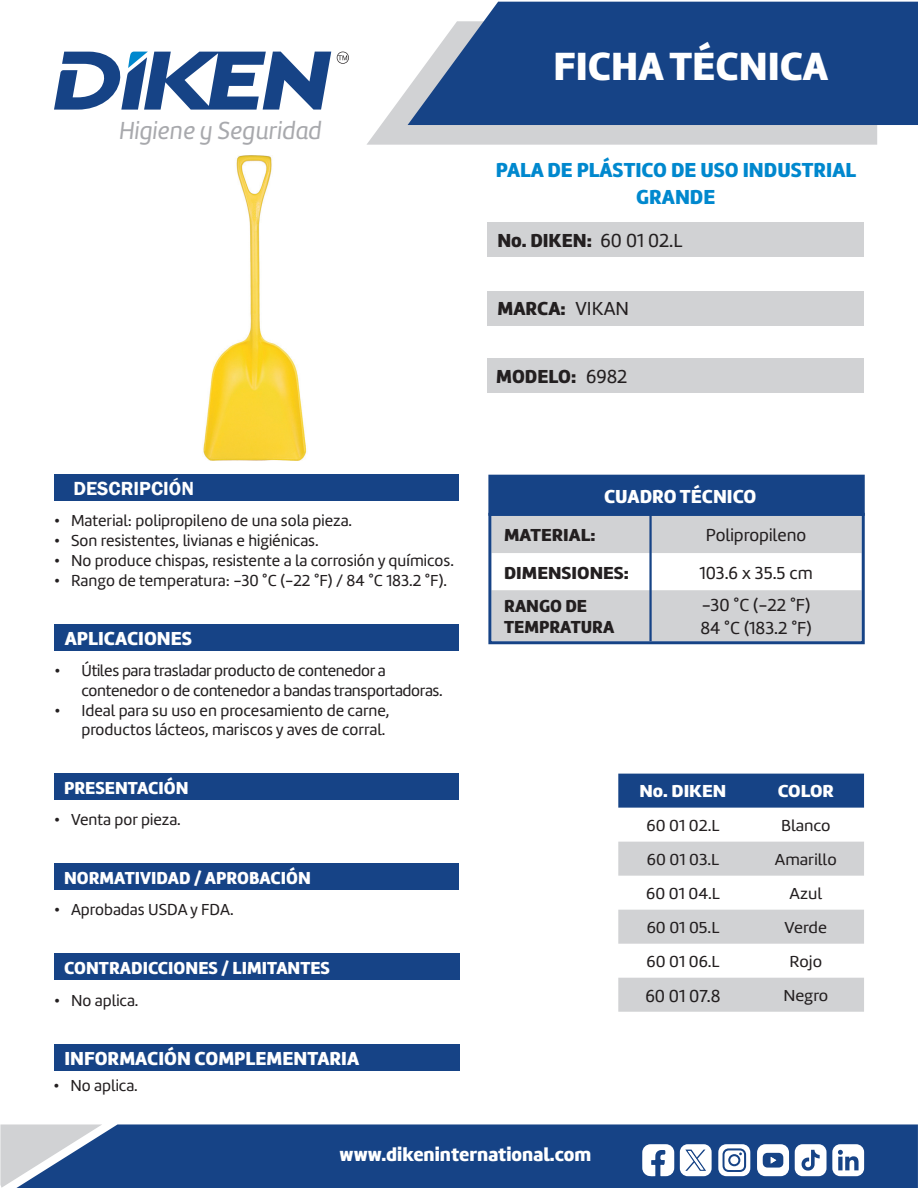
<style>
.page{position:relative;width:918px;height:1188px;background:#fff}
.page>*{position:absolute;margin:0;border:0;box-sizing:border-box;transform-origin:0 0}
.t1{font:40.8px "Amelia Basic Black";color:#fff}
.t2{font:25.5px "Amelia Basic Italic";color:#a8a9ad}
.TÍTULO{font:21px/27px "Amelia Basic Black";color:#0088ce;text-align:center}
.t3{font:19.5px "Amelia Basic Black";color:#fff}
.t4{font:19.5px "Amelia Basic Black";color:#231f20}
.t5{font:600 19.5px "Franklin Gothic";color:#fff}
.t6{font:18px "Amelia Basic Black";color:#fff}
.t7{font:18px/22.4px "Amelia Basic";color:#231f20}
.t8{font:18px "Amelia Basic Black";color:#231f20;scale:1.05 1}
.t9{font:18px/21.6px "Amelia Basic Black";color:#231f20}
.t10{font:18px "Amelia Basic Black";color:#fff;scale:1.05 1}
.t11{font:16.5px/19.8px "Amelia Basic";color:#231f20;text-align:right}
.t12{font:16.5px/19.8px "Amelia Basic";letter-spacing:-.02em;color:#231f20}
.t13{font:16.5px "Amelia Basic";color:#231f20;scale:1.05 1}
.s1{font-family:"Amelia Basic"}
</style>
<div class="page">
<div style="left:102px;top:1124px;width:816px;height:64px;background:#164386"></div>
<svg style="left:0;top:1124px;width:102px;height:64px;background:#95a6be"></svg>
<svg style="left:367px;top:88px;width:510px;height:57px;background:#d5d6d8"></svg>
<svg style="left:408px;top:2px;width:510px;height:123px;background:#2b5490"></svg>
<svg style="left:54px;top:51px;width:277px;height:59px"></svg>
<svg style="left:337px;top:52px;width:12px;height:12px"></svg>
<svg style="left:680px;top:1144px;width:32px;height:32px"></svg>
<svg style="left:642px;top:1144px;width:32px;height:32px"></svg>
<svg style="left:718px;top:1144px;width:32px;height:32px"></svg>
<div style="left:730px;top:1156px;width:8px;height:8px;background:#fff;border-radius:50%"></div>
<svg style="left:757px;top:1144px;width:32px;height:32px"></svg>
<svg style="left:795px;top:1144px;width:69px;height:32px"></svg>
<div style="left:488px;top:223px;width:376px;height:34px;background:#d1d2d4"></div>
<div style="left:488px;top:291px;width:376px;height:34px;background:#d1d2d4"></div>
<div style="left:488px;top:359px;width:376px;height:34px;background:#d1d2d4"></div>
<div style="left:618px;top:774px;width:246px;height:34px;background:#164386"></div>
<svg style="left:618px;top:842px;width:246px;height:170px"></svg>
<div style="left:54px;top:864px;width:405px;height:26px;background:#164386"></div>
<div style="left:54px;top:774px;width:405px;height:26px;background:#164386"></div>
<div style="left:54px;top:624px;width:405px;height:27px;background:#164386"></div>
<div style="left:54px;top:475px;width:405px;height:26px;background:#164386"></div>
<div style="left:54px;top:954px;width:405px;height:26px;background:#164386"></div>
<svg style="left:492px;top:517px;width:369px;height:123px"></svg>
<div style="left:488px;top:513px;width:377px;height:131px;border:3px solid #164386"></div>
<div style="left:490px;top:476px;width:373px;height:38px;background:#164386"></div>
<div style="left:488px;top:475px;width:377px;height:41px;border:3px solid #164386"></div>
<hr style="left:649px;top:513px;width:3px;height:128px;background:#164386">
<div style="left:54px;top:1044px;width:405px;height:26px;background:#164386"></div>
<img style="left:203px;top:155px;width:104px;height:305px">
<h2 class="t2" style="left:119px;top:116px;width:204px">Higiene y Seguridad</h2>
<p class="t5" style="left:74px;top:476px;width:122px">DESCRIPCIÓN</p>
<p class="t11" style="left:54px;top:511px;width:300px">• Material: polipropileno de una sola pieza.</p>
<p class="t11" style="left:54px;top:531px;width:266px">• Son resistentes, livianas e higiénicas.</p>
<p class="t11" style="left:54px;top:551px;width:401px">• No produce chispas, resistente a la corrosión y químicos.</p>
<p class="t11" style="left:54px;top:571px;width:395px">• Rango de temperatura: -30 °C (-22 °F) / 84 °C 183.2 °F).</p>
<p class="t3" style="left:65px;top:626px;width:129px">APLICACIONES</p>
<p class="t12" style="left:81px;top:661px;width:363px;text-indent:-27px">• Útiles para trasladar producto de contenedor a contenedor o de contenedor a bandas transportadoras.</p>
<p class="t11" style="left:54px;top:700px;width:337px">• Ideal para su uso en procesamiento de carne, productos lácteos, mariscos y aves de corral.</p>
<p class="t6" style="left:64px;top:777px;width:126px">PRESENTACIÓN</p>
<p class="t11" style="left:54px;top:810px;width:128px">• Venta por pieza.</p>
<p class="t6" style="left:64px;top:867px;width:248px">NORMATIVIDAD / APROBACIÓN</p>
<p class="t11" style="left:54px;top:900px;width:181px">• Aprobadas USDA y FDA.</p>
<p class="t6" style="left:64px;top:957px;width:267px">CONTRADICCIONES / LIMITANTES</p>
<p class="t11" style="left:54px;top:990px;width:86px">• No aplica.</p>
<p class="t3" style="left:64px;top:1046px;width:296px">INFORMACIÓN COMPLEMENTARIA</p>
<p class="t11" style="left:54px;top:1076px;width:86px">• No aplica.</p>
<h1 class="t1" style="left:553px;top:41px;width:276px">FICHA TÉCNICA</h1>
<p class="TÍTULO" style="left:496px;top:157px;width:362px">PALA DE PLÁSTICO DE USO INDUSTRIAL<br>GRANDE</p>
<p class="t4" style="left:497px;top:229px;width:187px">No. DIKEN: <span class="s1">60 01 02.L</span></p>
<p class="t4" style="left:497px;top:297px;width:133px">MARCA: <span class="s1">VIKAN</span></p>
<p class="t4" style="left:496px;top:365px;width:133px">MODELO: <span class="s1">6982</span></p>
<p class="t3" style="left:604px;top:484px;width:154px">CUADRO TÉCNICO</p>
<p class="t8" style="left:504px;top:524px;width:88px">MATERIAL:</p>
<p class="t7" style="left:706px;top:524px;width:102px">Polipropileno</p>
<p class="t8" style="left:504px;top:562px;width:120px">DIMENSIONES:</p>
<p class="t7" style="left:699px;top:561px;width:115px">103.6 x 35.5 cm</p>
<p class="t9" style="left:504px;top:595px;width:112px">RANGO DE<br>TEMPRATURA</p>
<p class="t7" style="left:700px;top:594px;width:113px">-30 °C (-22 °F)<br>84 °C (183.2 °F)</p>
<p class="t10" style="left:640px;top:781px;width:84px">No. DIKEN</p>
<p class="t10" style="left:778px;top:781px;width:55px">COLOR</p>
<p class="t13" style="left:647px;top:816px;width:71px">60 01 02.L</p>
<p class="t13" style="left:781px;top:816px;width:49px">Blanco</p>
<p class="t13" style="left:647px;top:850px;width:71px">60 01 03.L</p>
<p class="t13" style="left:775px;top:850px;width:60px">Amarillo</p>
<p class="t13" style="left:646px;top:884px;width:72px">60 01 04.L</p>
<p class="t13" style="left:790px;top:884px;width:32px">Azul</p>
<p class="t13" style="left:647px;top:918px;width:71px">60 01 05.L</p>
<p class="t13" style="left:785px;top:918px;width:42px">Verde</p>
<p class="t13" style="left:647px;top:952px;width:71px">60 01 06.L</p>
<p class="t13" style="left:790px;top:952px;width:32px">Rojo</p>
<p class="t7" style="left:645px;top:984px;width:77px">60 01 07.8</p>
<p class="t13" style="left:783px;top:986px;width:44px">Negro</p>
<p class="t3" style="left:340px;top:1143px;width:253px">www.dikeninternational.com</p>
</div>
